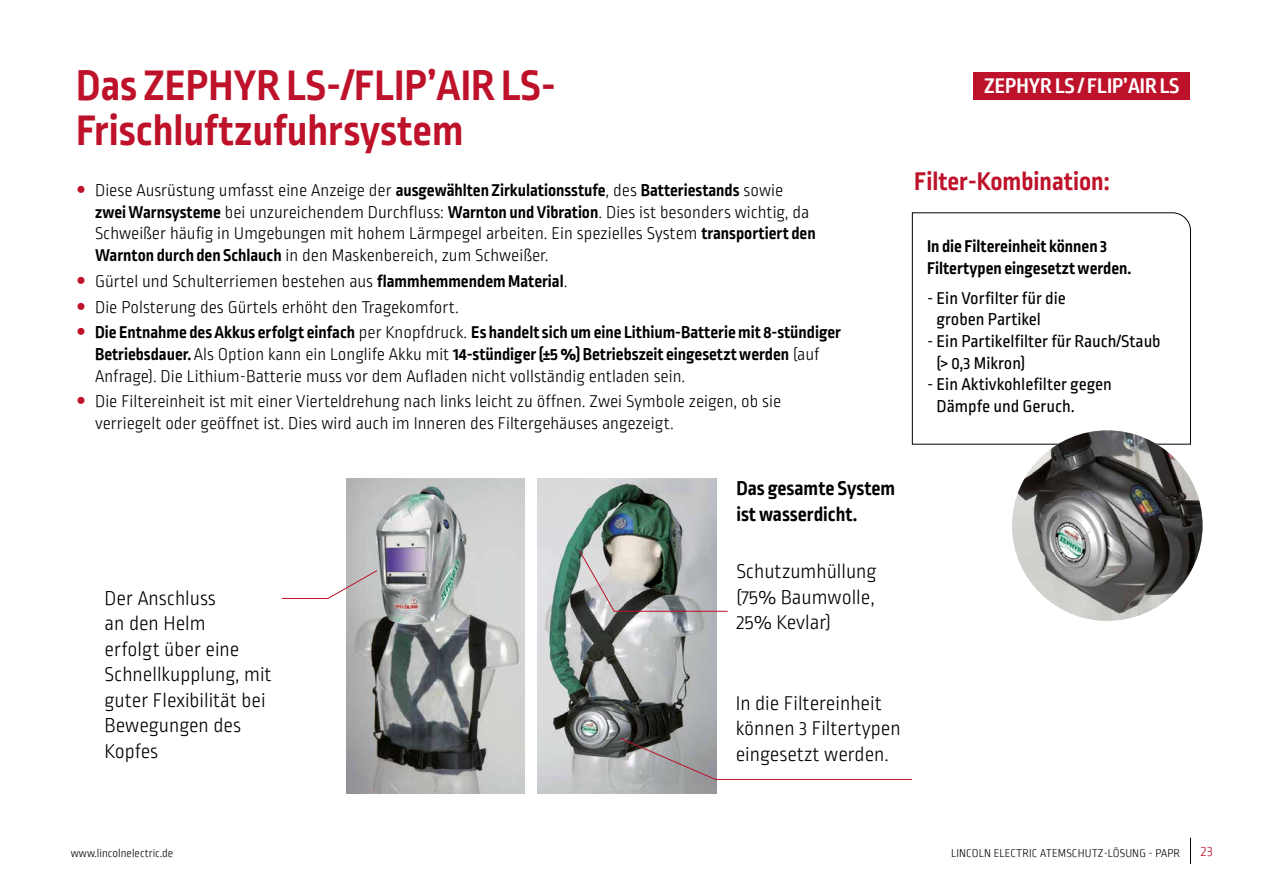
<style>
.page{position:relative;width:1263px;height:893px;background:#fff}
.page>*{position:absolute;margin:0;border:0;box-sizing:border-box;transform-origin:0 0}
.t1{font:700 45px/45px "Ropa Sans Pro";color:#bd122a}
.t2{font:700 27px "Ropa Sans Pro";color:#bd122a}
.t3{font:700 22.2px "Ropa Sans PTT";color:#fff}
.t4{font:300 21px/25.5px "Ropa Sans Pro";color:#000}
.t5{font:700 21px/25.5px "Ropa Sans Pro";color:#000}
.t6{font:300 18px/21.6px "Ropa Sans Pro";color:#000}
.t7{font:700 18px/25.8px "Ropa Sans Pro";color:#000}
.t8{font:18px/21.6px "Ropa Sans Pro";color:#000}
.t9{font:300 15px "Ropa Sans PTT";color:#bd122a}
.t10{font:300 12px "Ropa Sans PTT";letter-spacing:.01em;color:#000}
.s1{font-weight:700}
.s2{font-weight:300}
</style>
<div class="page">
<svg style="left:912px;top:212px;width:279px;height:233px"></svg>
<img style="left:346px;top:478px;width:179px;height:315px">
<img style="left:537px;top:478px;width:179px;height:315px">
<svg style="left:579px;top:550px;width:149px;height:62px;background:#a8a6a4"></svg>
<svg style="left:619px;top:737px;width:294px;height:43px"></svg>
<svg style="left:281px;top:570px;width:97px;height:29px"></svg>
<img style="left:1012px;top:430px;width:190px;height:191px;border-radius:95px">
<div style="left:974px;top:72px;width:216px;height:28px;background:#bd122a"></div>
<svg style="left:1190px;top:838px;width:1px;height:26px"></svg>
<h1 class="t1" style="left:76px;top:65px;width:481px">Das ZEPHYR LS-/FLIP’AIR LS-<br>Frischluftzufuhrsystem</h1>
<p class="t6" style="left:95px;top:181px;width:722px">Diese Ausrüstung umfasst eine Anzeige der <span class="s1">ausgewählten Zirkulationsstufe</span>, des <span class="s1">Batteriestands</span> sowie <span class="s1">zwei Warnsysteme</span> bei unzureichendem Durchfluss: <span class="s1">Warnton und Vibration</span>. Dies ist besonders wichtig, da Schweißer häufig in Umgebungen mit hohem Lärmpegel arbeiten. Ein spezielles System <span class="s1">transportiert den Warnton durch den Schlauch</span> in den Maskenbereich, zum Schweißer.</p>
<p class="t7" style="left:95px;top:269px;width:747px"><span class="s2">Gürtel und Schulterriemen bestehen aus</span> flammhemmendem Material<span class="s2">.<br>Die Polsterung des Gürtels erhöht den Tragekomfort.<br></span>Die Entnahme des Akkus erfolgt einfach <span class="s2">per Knopfdruck.</span> Es handelt sich um eine Lithium-Batterie mit 8-stündiger</p>
<p class="t6" style="left:95px;top:344px;width:726px"><span class="s1">Betriebsdauer.</span> Als Option kann ein Longlife Akku mit <span class="s1">14-stündiger (±5 %) Betriebszeit eingesetzt werden</span> (auf<br>Anfrage). Die Lithium-Batterie muss vor dem Aufladen nicht vollständig entladen sein.</p>
<p class="t6" style="left:95px;top:392px;width:688px">Die Filtereinheit ist mit einer Vierteldrehung nach links leicht zu öffnen. Zwei Symbole zeigen, ob sie verriegelt oder geöffnet ist. Dies wird auch im Inneren des Filtergehäuses angezeigt.</p>
<p class="t3" style="left:984px;top:73px;width:197px">ZEPHYR LS / FLIP’AIR LS</p>
<h2 class="t2" style="left:914px;top:166px;width:197px">Filter-Kombination:</h2>
<p class="t7" style="left:927px;top:236px;width:206px;line-height:21.6px">In die Filtereinheit können 3<br>Filtertypen eingesetzt werden.</p>
<p class="t8" style="left:936px;top:288px;width:131px;text-indent:-10px">- Ein Vorfilter für die groben Partikel</p>
<p class="t8" style="left:936px;top:331px;width:226px;text-indent:-10px">- Ein Partikelfilter für Rauch/Staub (&gt; 0,3 Mikron)</p>
<p class="t8" style="left:936px;top:375px;width:177px;text-indent:-10px">- Ein Aktivkohlefilter gegen<br>Dämpfe und Geruch.</p>
<p class="t4" style="left:105px;top:586px;width:169px">Der Anschluss<br>an den Helm<br>erfolgt über eine<br>Schnellkupplung, mit guter Flexibilität bei<br>Bewegungen des<br>Kopfes</p>
<p class="t5" style="left:736px;top:477px;width:160px">Das gesamte System ist wasserdicht.</p>
<p class="t4" style="left:736px;top:560px;width:142px;text-align:justify">Schutzumhüllung (75% Baumwolle, 25% Kevlar)</p>
<p class="t4" style="left:736px;top:692px;width:166px">In die Filtereinheit können 3 Filtertypen eingesetzt werden.</p>
<p class="t10" style="left:71px;top:847px;width:104px">www.lincolnelectric.de</p>
<p class="t10" style="left:951px;top:847px;width:231px">LINCOLN ELECTRIC ATEMSCHUTZ-LÖSUNG - PAPR</p>
<p class="t9" style="left:1201px;top:843px;width:13px">23</p>
</div>
